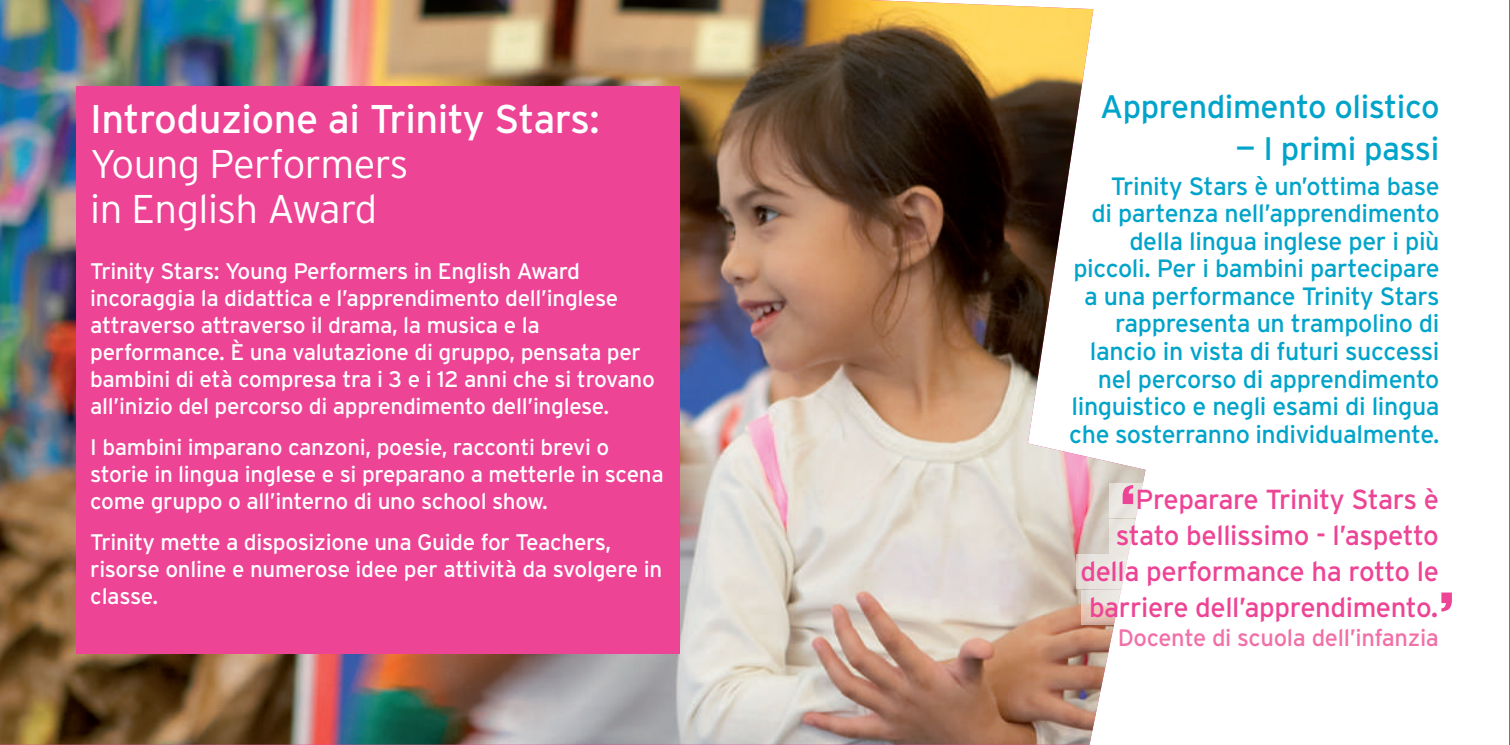
<style>
.page{position:relative;width:1510px;height:745px;background:#fff}
.page>*{position:absolute;margin:0;border:0;box-sizing:border-box;transform-origin:0 0}
.t1{font:300 40px/45px "Interstate";letter-spacing:-.015em;color:#fff}
.t2{font:40px "Interstate";letter-spacing:-.015em;color:#fff}
.t3{font:32.5px "Interstate";letter-spacing:-.015em;color:#00a4ca}
.t4{font:27.5px/36px "Interstate";letter-spacing:-.015em;color:#ed4495;text-align:right}
.t5{font:25px/27.5px "Interstate";letter-spacing:-.015em;color:#00a4ca;text-align:right}
.t6{font:23.75px "Interstate";letter-spacing:-.015em;color:#f170a8}
.t7{font:22.5px/27px "Interstate";letter-spacing:-.015em;color:#fff}
.s1{font-size:30px}
</style>
<div class="page">
<img style="left:0;top:0;width:1145px;height:744px">
<div style="left:76px;top:86px;width:603px;height:567px;background:#ed4495"></div>
<div style="left:1081px;top:590px;width:400px;height:34px;background:#fff"></div>
<div style="left:1109px;top:483px;width:372px;height:34px;background:#fff"></div>
<div style="left:1109px;top:518px;width:372px;height:34px;background:#fff"></div>
<div style="left:1076px;top:554px;width:405px;height:34px;background:#fff"></div>
<hr style="left:1509px;top:0;width:1px;height:744px;background:#00a4ca">
<svg style="left:1441px;top:592px;width:10px;height:19px"></svg>
<svg style="left:1122px;top:484px;width:11px;height:19px"></svg>
<h1 class="t2" style="left:90px;top:96px;width:511px">Introduzione ai Trinity Stars:</h1>
<h1 class="t1" style="left:90px;top:141px;width:320px">Young Performers in English Award</h1>
<p class="t7" style="left:90px;top:257px;width:566px">Trinity Stars: Young Performers in English Award incoraggia la didattica e l’apprendimento dell’inglese attraverso attraverso il drama, la musica e la performance. È una valutazione di gruppo, pensata per bambini di età compresa tra i 3 e i 12 anni che si trovano all’inizio del percorso di apprendimento dell’inglese.</p>
<p class="t7" style="left:90px;top:433px;width:575px">I bambini imparano canzoni, poesie, racconti brevi o storie in lingua inglese e si preparano a metterle in scena come gruppo o all’interno di uno school show.</p>
<p class="t7" style="left:90px;top:528px;width:573px">Trinity mette a disposizione una Guide for Teachers, risorse online e numerose idee per attività da svolgere in classe.</p>
<h2 class="t3" style="left:1100px;top:88px;width:341px">Apprendimento olistico</h2>
<h2 class="t3" style="left:1235px;top:130px;width:205px">— I primi passi</h2>
<p class="t5" style="left:1069px;top:172px;width:372px">Trinity Stars è un’ottima base<br>di partenza nell’apprendimento della lingua inglese per i più piccoli. Per i bambini partecipare a una performance Trinity Stars rappresenta un trampolino di lancio in vista di futuri successi nel percorso di apprendimento linguistico e negli esami di lingua che sosterranno individualmente.</p>
<p class="t4" style="left:1080px;top:481px;width:360px">Preparare Trinity Stars è stato bellissimo - l’aspetto della performance ha rotto le barriere dell’apprendimento<span class="s1">.</span></p>
<p class="t6" style="left:1117px;top:624px;width:323px">Docente di scuola dell’infanzia</p>
</div>
